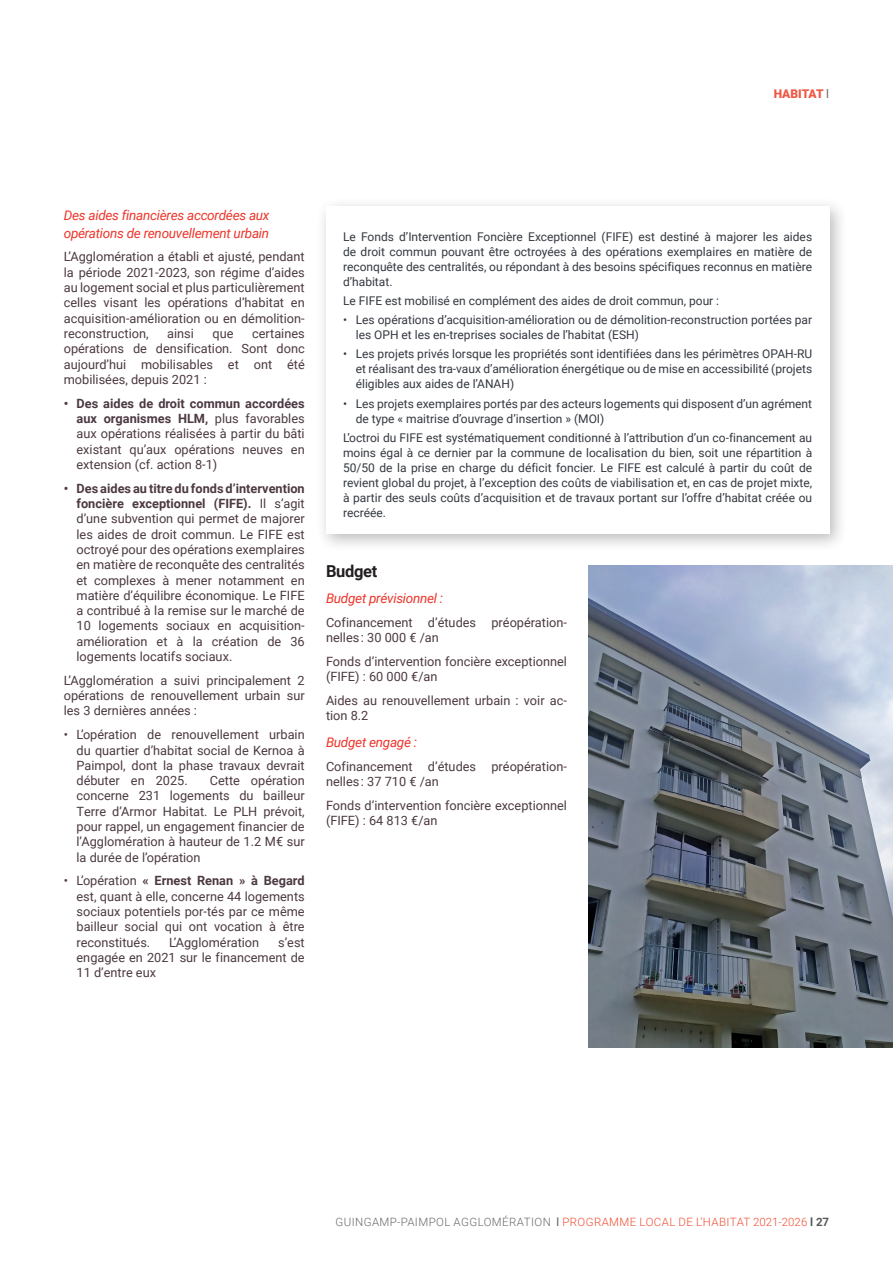
<style>
.page{position:relative;width:893px;height:1263px;background:#fff}
.page>*{position:absolute;margin:0;border:0;box-sizing:border-box;transform-origin:0 0}
.t1{font:700 16.5px "Roboto";letter-spacing:-.02em;color:#231f20}
.t2{font:italic 13.5px/18px "Roboto";letter-spacing:-.02em;color:#ec352a}
.t3{font:12.75px/15.3px "Roboto";color:#4c3942;text-align:justify}
.t4{font:12px/15px "Roboto";color:#333840;text-align:justify}
.t5{font:900 12px "Roboto";color:#f05744}
.t6{font:300 11.55px "Roboto";letter-spacing:.035em;color:#ef4e32}
.s1{font-weight:400;color:#69696c}
.s2{font-weight:700}
.s3{color:#69696c}
.s4{font-weight:400;color:#57585a}
.s5{font-weight:700;color:#57585a}
</style>
<div class="page">
<div style="left:316px;top:197px;width:532px;height:355px;background:#231f20;opacity:.3"></div>
<div style="left:326px;top:207px;width:503px;height:327px;background:#fff"></div>
<img style="left:588px;top:566px;width:305px;height:481px">
<p class="t5" style="left:774px;top:85px;width:57px">HABITAT <span class="s1">l</span></p>
<p class="t2" style="left:64px;top:205px;width:207px">Des aides financières accordées aux opérations de renouvellement urbain</p>
<p class="t3" style="left:64px;top:249px;width:242px">L’Agglomération a établi et ajusté, pendant la période 2021-2023, son régime d’aides au logement social et plus particulièrement celles visant les opérations d’habitat en acquisition-amélioration ou en démolition&shy;reconstruction,</p>
<p class="t3" style="left:64px;top:325px;width:242px;text-indent:188px">certaines opérations de densification. Sont donc aujourd’hui mobilisables et ont été mobilisées, depuis 2021 :</p>
<p class="t3" style="left:77px;top:395px;width:230px;text-indent:-13px"><span class="s2">• Des aides de droit commun accordées aux organismes HLM,</span> plus favorables aux opérations réalisées à partir du bâti existant qu’aux opérations neuves en extension (cf. action 8-1)</p>
<p class="t3" style="left:77px;top:480px;width:230px;text-indent:-13px"><span class="s2">• Des aides au titre du fonds d’intervention foncière exceptionnel (FIFE).</span> Il s’agit d’une subvention qui permet de majorer les aides de droit commun. Le FIFE est octroyé pour des opérations exemplaires en matière de reconquête des centralités et complexes à mener notamment en matière d’équilibre économique. Le FIFE a contribué à la remise sur le marché de 10 logements sociaux en acquisition&shy;amélioration et à la création de 36 logements locatifs sociaux.</p>
<p class="t3" style="left:64px;top:672px;width:242px">L’Agglomération a suivi principalement 2 opérations de renouvellement urbain sur les 3 dernières années :</p>
<p class="t3" style="left:77px;top:727px;width:230px;text-indent:-13px">• L’opération de renouvellement urbain du quartier d’habitat social de Kernoa à Paimpol, dont la phase travaux devrait débuter en 2025.</p>
<p class="t3" style="left:167px;top:325px;width:28px">ainsi</p>
<p class="t3" style="left:213px;top:325px;width:23px">que</p>
<p class="t3" style="left:77px;top:772px;width:230px;text-indent:133px">Cette opération concerne 231 logements du bailleur Terre d’Armor Habitat. Le PLH prévoit, pour rappel, un engagement financier de l’Agglomération à hauteur de 1.2 M€ sur la durée de l’opération</p>
<p class="t3" style="left:77px;top:873px;width:230px;text-indent:-13px">• L’opération <span class="s2">« Ernest Renan » à Begard </span>est, quant à elle, concerne 44 logements sociaux potentiels por-tés par ce même bailleur social qui ont vocation à être reconstitués.</p>
<p class="t3" style="left:77px;top:934px;width:230px;text-indent:202px">s’est engagée en 2021 sur le financement de 11 d’entre eux</p>
<p class="t3" style="left:169px;top:934px;width:92px">L’Agglomération</p>
<p class="t4" style="left:343px;top:228px;width:471px">Le Fonds d’Intervention Foncière Exceptionnel (FIFE) est destiné à majorer les aides de droit commun pouvant être octroyées à des opérations exemplaires en matière de reconquête des centralités, ou répondant à des besoins spécifiques reconnus en matière d’habitat.</p>
<p class="t4" style="left:343px;top:293px;width:378px">Le FIFE est mobilisé en complément des aides de droit commun, pour :</p>
<p class="t4" style="left:356px;top:312px;width:458px;text-indent:-13px">• Les opérations d’acquisition-amélioration ou de démolition-reconstruction portées par les OPH et les en-treprises sociales de l’habitat (ESH)</p>
<p class="t4" style="left:356px;top:346px;width:458px;text-indent:-13px">• Les projets privés lorsque les propriétés sont identifiées dans les périmètres OPAH-RU et réalisant des tra-vaux d’amélioration énergétique ou de mise en accessibilité (projets éligibles aux aides de l’ANAH)</p>
<p class="t4" style="left:356px;top:395px;width:458px;text-indent:-13px">• Les projets exemplaires portés par des acteurs logements qui disposent d’un agrément de type « maitrise d’ouvrage d’insertion » (MOI)</p>
<p class="t4" style="left:343px;top:430px;width:471px">L’octroi du FIFE est systématiquement conditionné à l’attribution d’un co-financement au moins égal à ce dernier par la commune de localisation du bien, soit une répartition à 50/50 de la prise en charge du déficit foncier. Le FIFE est calculé à partir du coût de revient global du projet, à l’exception des coûts de viabilisation et, en cas de projet mixte, à partir des seuls coûts d’acquisition et de travaux portant sur l’offre d’habitat créée ou recréée.</p>
<p class="t1" style="left:326px;top:559px;width:53px">Budget</p>
<p class="t2" style="left:326px;top:589px;width:119px">Budget prévisionnel :</p>
<p class="t3" style="left:326px;top:614px;width:242px">Cofinancement d’études préopération&shy;nelles : 30 000 € /an</p>
<p class="t3" style="left:326px;top:653px;width:242px">Fonds d’intervention foncière exceptionnel (FIFE) : 60 000 €/an</p>
<p class="t3" style="left:326px;top:692px;width:242px">Aides au renouvellement urbain : voir ac&shy;tion 8.2</p>
<p class="t2" style="left:326px;top:733px;width:93px">Budget engagé :</p>
<p class="t3" style="left:326px;top:758px;width:242px">Cofinancement d’études préopération&shy;nelles : 37 710 € /an</p>
<p class="t3" style="left:326px;top:797px;width:242px">Fonds d’intervention foncière exceptionnel (FIFE) : 64 813 €/an</p>
<p class="t6" style="left:336px;top:1214px;width:495px"><span class="s3">GUINGAMP-PAIMPOL AGGLOMÉRATION</span> <span class="s4">l</span> PROGRAMME LOCAL DE L’HABITAT 2021-2026 <span class="s5">l 27</span></p>
</div>
